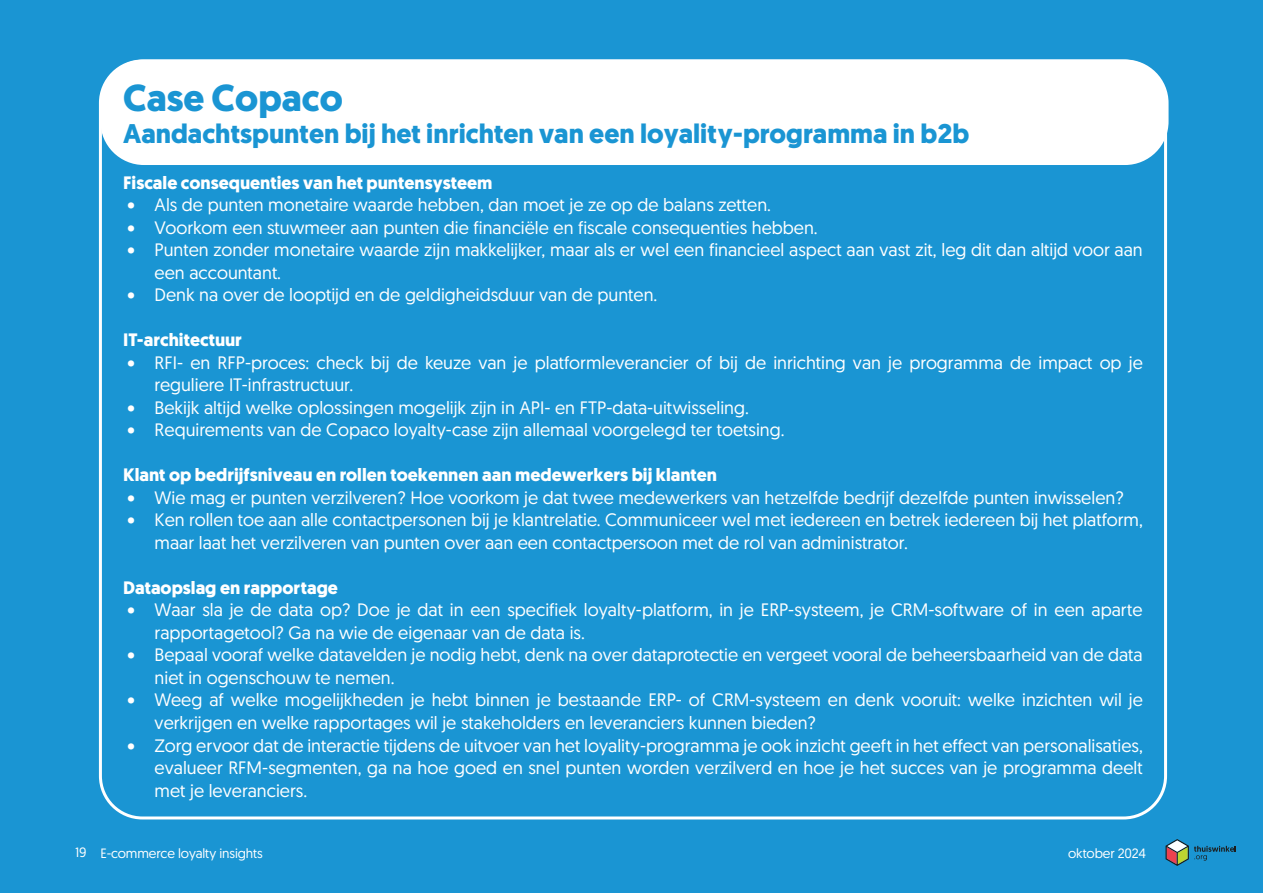
<style>
.page{position:relative;width:1263px;height:893px;background:#1a95d3}
.page>*{position:absolute;margin:0;border:0;box-sizing:border-box;transform-origin:0 0}
.t1{font:700 37.5px "Geomanist";color:#1a95d3}
.t2{font:700 27px "Geomanist";color:#1a95d3}
.t3{font:18px/22.5px "Geomanist";color:#fff}
.t4{font:700 18px "Geomanist";color:#fff}
.t5{font:13.5px "Geomanist";letter-spacing:-.01em;color:#fff}
</style>
<div class="page">
<div style="left:102px;top:61px;width:1065px;height:103px;background:#fff;border-radius:42px"></div>
<div style="left:100px;top:60px;width:1068px;height:105px;border:3px solid #fff;border-radius:42px"></div>
<svg style="left:1165px;top:839px;width:71px;height:27px"></svg>
<p class="t1" style="left:123px;top:72px;width:221px">Case Copaco</p>
<p class="t2" style="left:123px;top:116px;width:848px">Aandachtspunten bij het inrichten van een loyality-programma in b2b</p>
<p class="t4" style="left:123px;top:171px;width:371px">Fiscale consequenties van het puntensysteem</p>
<p class="t3" style="left:128px;top:193px;width:645px">• Als de punten monetaire waarde hebben, dan moet je ze op de balans zetten.</p>
<p class="t3" style="left:128px;top:216px;width:692px">• Voorkom een stuwmeer aan punten die financiële en fiscale consequenties hebben.</p>
<p class="t3" style="left:155px;top:238px;width:990px;text-indent:-27px">• Punten zonder monetaire waarde zijn makkelijker, maar als er wel een financieel aspect aan vast zit, leg dit dan altijd voor aan een accountant.</p>
<p class="t3" style="left:128px;top:283px;width:531px">• Denk na over de looptijd en de geldigheidsduur van de punten.</p>
<p class="t4" style="left:123px;top:328px;width:120px">IT-architectuur</p>
<p class="t3" style="left:155px;top:351px;width:990px;text-indent:-27px">• RFI- en RFP-proces: check bij de keuze van je platformleverancier of bij de inrichting van je programma de impact op je reguliere IT-infrastructuur.</p>
<p class="t3" style="left:128px;top:396px;width:623px">• Bekijk altijd welke oplossingen mogelijk zijn in API- en FTP-data-uitwisseling.</p>
<p class="t3" style="left:128px;top:418px;width:658px">• Requirements van de Copaco loyalty-case zijn allemaal voorgelegd ter toetsing.</p>
<p class="t4" style="left:123px;top:463px;width:595px">Klant op bedrijfsniveau en rollen toekennen aan medewerkers bij klanten</p>
<p class="t3" style="left:128px;top:486px;width:998px">• Wie mag er punten verzilveren? Hoe voorkom je dat twee medewerkers van hetzelfde bedrijf dezelfde punten inwisselen?</p>
<p class="t3" style="left:155px;top:508px;width:990px;text-indent:-27px">• Ken rollen toe aan alle contactpersonen bij je klantrelatie. Communiceer wel met iedereen en betrek iedereen bij het platform, maar laat het verzilveren van punten over aan een contactpersoon met de rol van administrator.</p>
<p class="t4" style="left:123px;top:576px;width:216px">Dataopslag en rapportage</p>
<p class="t3" style="left:155px;top:598px;width:989px;text-indent:-27px">• Waar sla je de data op? Doe je dat in een specifiek loyalty-platform, in je ERP-systeem, je CRM-software of in een aparte rapportagetool? Ga na wie de eigenaar van de data is.</p>
<p class="t3" style="left:155px;top:643px;width:990px;text-indent:-27px">• Bepaal vooraf welke datavelden je nodig hebt, denk na over dataprotectie en vergeet vooral de beheersbaarheid van de data niet in ogenschouw te nemen.</p>
<p class="t3" style="left:155px;top:688px;width:990px;text-indent:-27px">• Weeg af welke mogelijkheden je hebt binnen je bestaande ERP- of CRM-systeem en denk vooruit: welke inzichten wil je verkrijgen en welke rapportages wil je stakeholders en leveranciers kunnen bieden?</p>
<p class="t3" style="left:155px;top:733px;width:990px;text-align:justify;text-indent:-27px">• Zorg ervoor dat de interactie tijdens de uitvoer van het loyality-programma je ook inzicht geeft in het effect van personalisaties, evalueer RFM-segmenten, ga na hoe goed en snel punten worden verzilverd en hoe je het succes van je programma deelt met je leveranciers.</p>
<p class="t5" style="left:75px;top:844px;width:13px">19</p>
<p class="t5" style="left:100px;top:844px;width:164px">E-commerce loyalty insights</p>
<p class="t5" style="left:1068px;top:844px;width:79px">oktober 2024</p>
</div>
